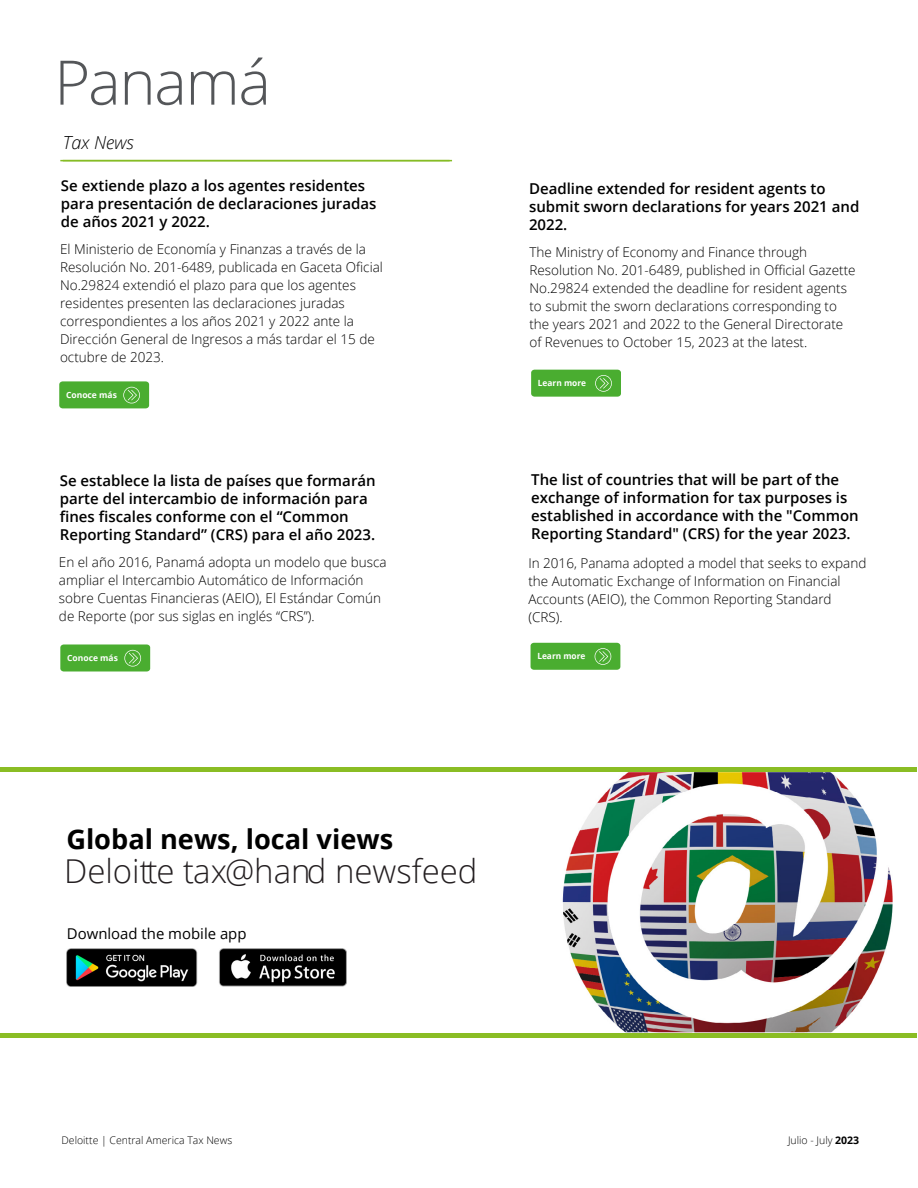
<style>
.page{position:relative;width:918px;height:1188px;background:#fff}
.page>*{position:absolute;margin:0;border:0;box-sizing:border-box;transform-origin:0 0}
.t1{font:300 61.5px "Open Sans";letter-spacing:-.025em;color:#545659}
.t2{font:300 32.85px "Open Sans";color:#241f21}
.t3{font:700 27.15px "Open Sans";color:#000}
.t4{font:italic 300 18px "Open Sans";color:#000101}
.t5{font:600 15px/18px "Open Sans";color:#000101}
.t6{font:14.85px "Open Sans";color:#000}
.t7{font:300 13.5px/18px "Open Sans";color:#000101}
.t8{font:300 10.5px "Open Sans";color:#000101}
.t9{font:700 8.55px "Open Sans";color:#fff}
.s1{font-weight:700}
</style>
<div class="page">
<div style="left:0;top:768px;width:918px;height:270px;background:#8abd24"></div>
<div style="left:0;top:772px;width:917px;height:260px;background:#fff"></div>
<img style="left:67px;top:948px;width:280px;height:39px">
<img style="left:562px;top:772px;width:331px;height:260px">
<hr style="left:63px;top:160px;width:389px;height:1px;background:#86bc25">
<hr style="left:60px;top:160px;width:390px;height:1px;background:#86bc25">
<div style="left:59px;top:381px;width:90px;height:27px;background:#4aad30;border-radius:3px"></div>
<svg style="left:123px;top:387px;width:17px;height:16px"></svg>
<div style="left:60px;top:644px;width:90px;height:27px;background:#4aad30;border-radius:3px"></div>
<svg style="left:124px;top:650px;width:17px;height:17px"></svg>
<div style="left:531px;top:643px;width:89px;height:27px;background:#4aad30;border-radius:3px"></div>
<svg style="left:595px;top:648px;width:16px;height:17px"></svg>
<div style="left:531px;top:370px;width:90px;height:27px;background:#4aad30;border-radius:3px"></div>
<svg style="left:595px;top:375px;width:17px;height:17px"></svg>
<hr style="left:917px;top:0;width:1px;height:1188px;background:#000">
<h1 class="t1" style="left:54px;top:40px;width:218px">Panamá</h1>
<h3 class="t4" style="left:63px;top:131px;width:73px">Tax News</h3>
<p class="t5" style="left:61px;top:177px;width:317px">Se extiende plazo a los agentes residentes para presentación de declaraciones juradas de años 2021 y 2022.</p>
<p class="t7" style="left:60px;top:240px;width:324px">El Ministerio de Economía y Finanzas a través de la Resolución No. 201-6489, publicada en Gaceta Oficial No.29824 extendió el plazo para que los agentes residentes presenten las declaraciones juradas correspondientes a los años 2021 y 2022 ante la Dirección General de Ingresos a más tardar el 15 de octubre de 2023.</p>
<p class="t9" style="left:66px;top:389px;width:52px">Conoce más</p>
<p class="t5" style="left:60px;top:471px;width:317px">Se establece la lista de países que formarán parte del intercambio de información para fines fiscales conforme con el “Common Reporting Standard” (CRS) para el año 2023.</p>
<p class="t7" style="left:59px;top:552px;width:329px">En el año 2016, Panamá adopta un modelo que busca ampliar el Intercambio Automático de Información sobre Cuentas Financieras (AEIO), El Estándar Común de Reporte (por sus siglas en inglés “CRS”).</p>
<p class="t9" style="left:67px;top:652px;width:52px">Conoce más</p>
<p class="t5" style="left:529px;top:179px;width:332px">Deadline extended for resident agents to submit sworn declarations for years 2021 and<br>2022.</p>
<p class="t7" style="left:529px;top:242px;width:328px">The Ministry of Economy and Finance through Resolution No. 201-6489, published in Official Gazette No.29824 extended the deadline for resident agents to submit the sworn declarations corresponding to the years 2021 and 2022 to the General Directorate of Revenues to October 15, 2023 at the latest.</p>
<p class="t9" style="left:538px;top:377px;width:50px">Learn more</p>
<p class="t5" style="left:531px;top:470px;width:329px">The list of countries that will be part of the exchange of information for tax purposes is established in accordance with the "Common Reporting Standard" (CRS) for the year 2023.</p>
<p class="t7" style="left:528px;top:554px;width:340px">In 2016, Panama adopted a model that seeks to expand the Automatic Exchange of Information on Financial Accounts (AEIO), the Common Reporting Standard (CRS).</p>
<p class="t9" style="left:537px;top:650px;width:50px">Learn more</p>
<h3 class="t3" style="left:66px;top:820px;width:328px">Global news, local views</h3>
<h2 class="t2" style="left:64px;top:849px;width:415px">Deloitte tax@hand newsfeed</h2>
<p class="t6" style="left:67px;top:923px;width:181px">Download the mobile app</p>
<p class="t8" style="left:62px;top:1133px;width:172px">Deloitte | Central America Tax News</p>
<p class="t8" style="left:788px;top:1133px;width:73px">Julio - July <span class="s1">2023</span></p>
</div>
